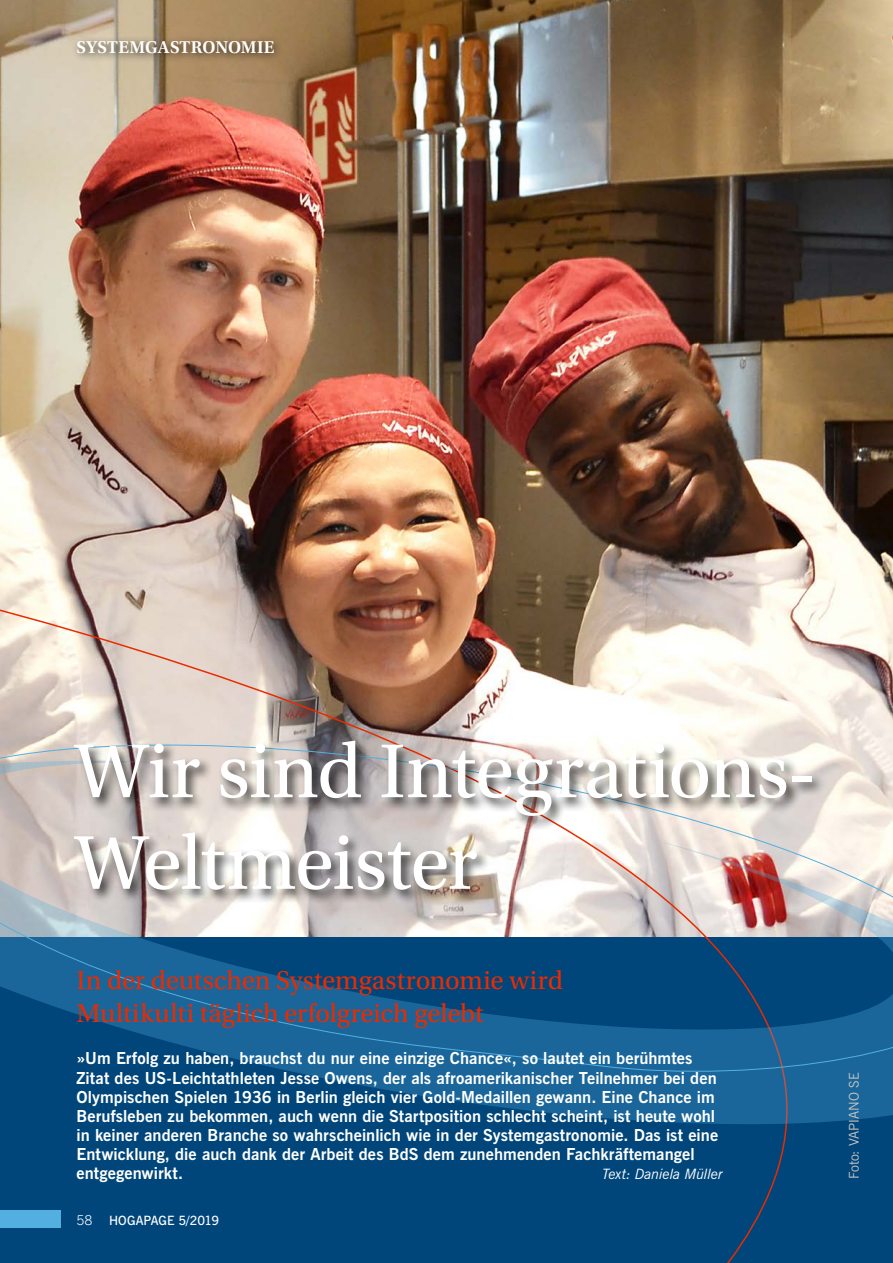
<style>
.page{position:relative;width:893px;height:1263px;background:#fff}
.page>*{position:absolute;margin:0;border:0;box-sizing:border-box;transform-origin:0 0}
.t1{font:80.4px/91.7px "Utopia Std";letter-spacing:-.01em;color:#fff}
.t2{font:27px/32.4px "Utopia Std";letter-spacing:-.005em;color:#e92b00}
.t3{font:600 18px "Utopia Std";letter-spacing:.015em;color:#fff}
.t4{font:700 16.5px/19.2px "News Gothic";letter-spacing:.005em;color:#fff}
.t5{font:italic 14.25px "News Gothic";letter-spacing:-.02em;color:#fff}
.t6{font:13.5px "News Gothic";color:#c6c4c1}
.t7{font:600 12.75px "News Gothic";color:#fff}
.s1{font-family:"News Gothic L";font-weight:300;font-size:13.5px}
</style>
<div class="page">
<img style="left:0;top:0;width:893px;height:1263px">
<svg style="left:0;top:1085px;width:893px;height:49px;fill:#00467b"></svg>
<svg style="left:0;top:722px;width:893px;height:363px"></svg>
<div style="left:0;top:1211px;width:61px;height:17px;background:#54afe1"></div>
<div style="left:72px;top:738px;width:754px;height:167px;background:#000;opacity:.75"></div>
<div style="left:72px;top:35px;width:212px;height:28px;background:#000;opacity:.75"></div>
<p class="t3" style="left:77px;top:37px;width:199px">SYSTEMGASTRONOMIE</p>
<h1 class="t1" style="left:75px;top:727px;width:743px">Wir sind Integrations-<br>Weltmeister</h1>
<h2 class="t2" style="left:77px;top:965px;width:488px">In der deutschen Systemgastronomie wird<br>Multikulti täglich erfolgreich gelebt</h2>
<p class="t4" style="left:77px;top:1049px;width:643px">»Um Erfolg zu haben, brauchst du nur eine einzige Chance«, so lautet ein berühmtes Zitat des US-Leichtathleten Jesse Owens, der als afroamerikanischer Teilnehmer bei den Olympischen Spielen 1936 in Berlin gleich vier Gold-Medaillen gewann. Eine Chance im Berufsleben zu bekommen, auch wenn die Startposition schlecht scheint, ist heute wohl in keiner anderen Branche so wahrscheinlich wie in der Systemgastronomie. Das ist eine Entwicklung, die auch dank der Arbeit des BdS dem zunehmenden Fachkräftemangel entgegenwirkt.</p>
<p class="t5" style="left:602px;top:1165px;width:122px">Text: Daniela Müller</p>
<p class="t7" style="left:77px;top:1212px;width:144px"><span class="s1">58</span> HOGAPAGE 5/2019</p>
<p class="t6" style="left:845px;top:1179px;width:108px;rotate:-90deg">Foto: VAPIANO SE</p>
</div>
